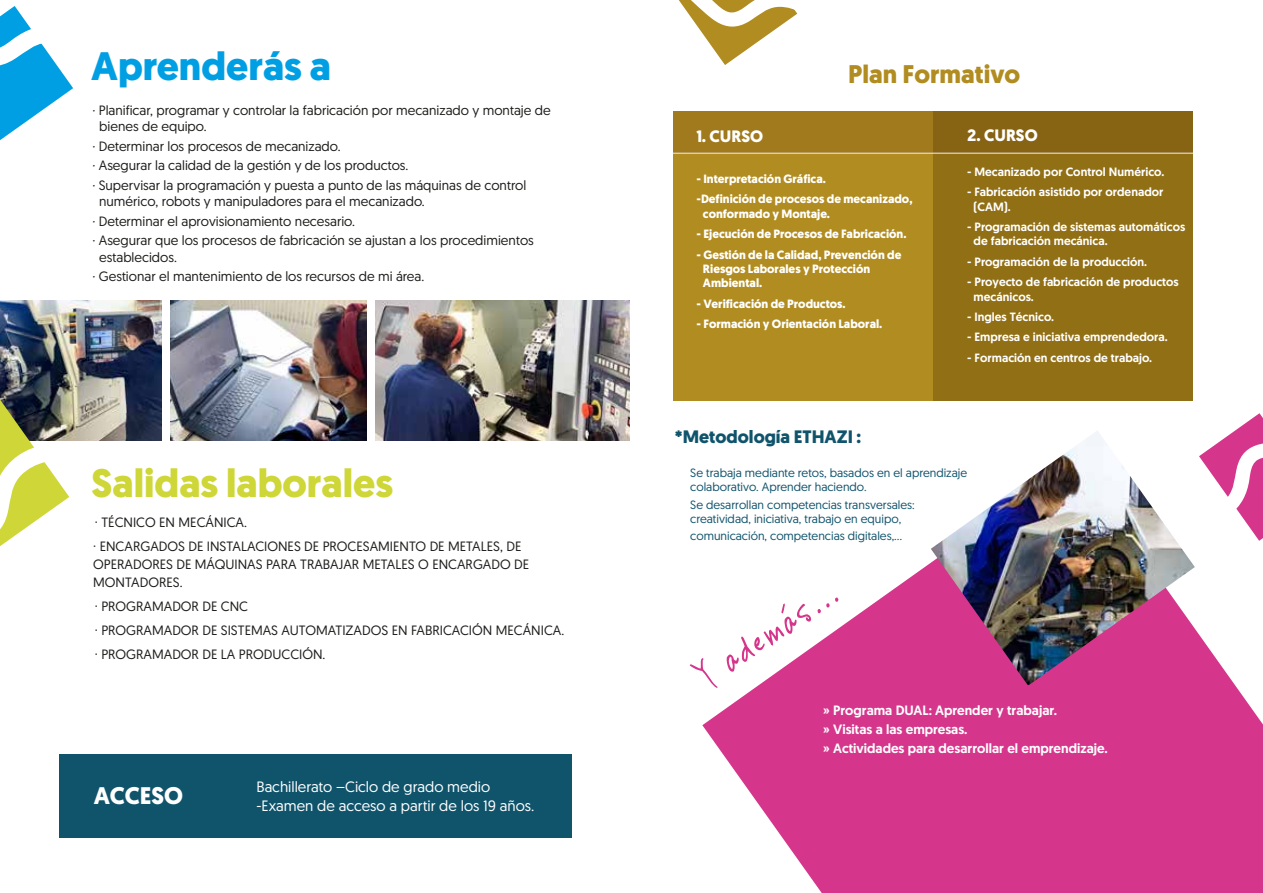
<style>
.page{position:relative;width:1263px;height:893px;background:#fff}
.page>*{position:absolute;margin:0;border:0;box-sizing:border-box;transform-origin:0 0}
.t1{font:42px "Vinc Hand";color:#d5368b}
.t2{font:700 39.75px "Geomanist";color:#ced737}
.t3{font:700 39.75px "Geomanist";color:#009fe3}
.t4{font:700 25.5px "Geomanist";color:#b18c21}
.t5{font:700 24px "Geomanist";color:#fff}
.t6{font:700 18px "Geomanist";color:#10546c}
.t7{font:700 16.5px "Geomanist";color:#fff}
.t8{font:15px/19.5px "Geomanist";color:#fff}
.t9{font:13.5px/19.5px "Geomanist";color:#1d1d1b}
.t10{font:500 13.5px/19.2px "Geomanist";color:#fff}
.t11{font:500 12px/14.4px "Geomanist";color:#fff}
.t12{font:700 12px/14.4px "Geomanist";color:#fff}
.t13{font:12px/14.4px "Geomanist";color:#10546c}
</style>
<div class="page">
<svg style="left:702px;top:562px;width:561px;height:331px;fill:#d5368b"></svg>
<div style="left:673px;top:111px;width:260px;height:290px;background:#b18c21"></div>
<div style="left:933px;top:111px;width:260px;height:290px;background:#916f15"></div>
<svg style="left:0;top:6px;width:73px;height:134px"></svg>
<svg style="left:679px;top:0;width:119px;height:65px"></svg>
<svg style="left:1199px;top:413px;width:64px;height:128px"></svg>
<hr style="left:666px;top:153px;width:529px;height:1px;background:#fff">
<div style="left:673px;top:111px;width:519px;height:42px;background:linear-gradient(to right,#a6801f,#815d12)"></div>
<div style="left:60px;top:755px;width:512px;height:83px;background:#10546c"></div>
<img style="left:0;top:301px;width:161px;height:139px">
<img style="left:171px;top:301px;width:196px;height:139px">
<img style="left:376px;top:301px;width:253px;height:140px">
<img style="left:931px;top:431px;width:264px;height:254px">
<svg style="left:0;top:391px;width:69px;height:155px"></svg>
<h2 class="t3" style="left:91px;top:40px;width:241px">Aprenderás a</h2>
<p class="t9" style="left:99px;top:101px;width:453px;line-height:16.5px;text-indent:-7px">· Planificar, programar y controlar la fabricación por mecanizado y montaje de bienes de equipo.</p>
<p class="t9" style="left:92px;top:136px;width:435px">· Determinar los procesos de mecanizado.<br>· Asegurar la calidad de la gestión y de los productos.<br>· Supervisar la programación y puesta a punto de las máquinas de control</p>
<p class="t9" style="left:92px;top:191px;width:443px;text-indent:7px">numérico, robots y manipuladores para el mecanizado.<br>· Determinar el aprovisionamiento necesario.<br>· Asegurar que los procesos de fabricación se ajustan a los procedimientos</p>
<p class="t9" style="left:92px;top:247px;width:333px;text-indent:7px">establecidos.<br>· Gestionar el mantenimiento de los recursos de mi área.</p>
<h2 class="t2" style="left:92px;top:457px;width:303px">Salidas laborales</h2>
<p class="t9" style="left:93px;top:510px;width:430px;line-height:24px">· TÉCNICO EN MECÁNICA.<br>· ENCARGADOS DE INSTALACIONES DE PROCESAMIENTO DE METALES, DE</p>
<p class="t9" style="left:93px;top:555px;width:437px;line-height:18px">OPERADORES DE MÁQUINAS PARA TRABAJAR METALES O ENCARGADO DE<br>MONTADORES.</p>
<p class="t9" style="left:95px;top:594px;width:471px;line-height:24px">· PROGRAMADOR DE CNC<br>· PROGRAMADOR DE SISTEMAS AUTOMATIZADOS EN FABRICACIÓN MECÁNICA. · PROGRAMADOR DE LA PRODUCCIÓN.</p>
<h3 class="t5" style="left:94px;top:780px;width:91px">ACCESO</h3>
<p class="t8" style="left:256px;top:776px;width:279px">Bachillerato –Ciclo de grado medio -Examen de acceso a partir de los 19 años.</p>
<h3 class="t4" style="left:848px;top:57px;width:173px">Plan Formativo</h3>
<p class="t7" style="left:696px;top:125px;width:68px">1. CURSO</p>
<p class="t12" style="left:696px;top:169px;width:218px;line-height:20.4px">- Interpretación Gráfica.<br>-Definición de procesos de mecanizado,</p>
<p class="t12" style="left:703px;top:206px;width:129px">conformado y Montaje.</p>
<p class="t12" style="left:696px;top:227px;width:212px">- Ejecución de Procesos de Fabricación.</p>
<p class="t12" style="left:703px;top:247px;width:200px;text-indent:-7px">- Gestión de la Calidad, Prevención de<br>Riesgos Laborales y Protección<br>Ambiental.</p>
<p class="t12" style="left:696px;top:296px;width:151px">- Verificación de Productos.</p>
<p class="t12" style="left:696px;top:317px;width:188px">- Formación y Orientación Laboral.</p>
<h3 class="t6" style="left:675px;top:425px;width:188px">*Metodología ETHAZI :</h3>
<p class="t7" style="left:967px;top:124px;width:72px">2. CURSO</p>
<p class="t11" style="left:967px;top:164px;width:199px">- Mecanizado por Control Numérico.</p>
<p class="t11" style="left:974px;top:185px;width:191px;text-indent:-7px">- Fabricación asistido por ordenador (CAM).</p>
<p class="t11" style="left:974px;top:219px;width:213px;text-indent:-7px">- Programación de sistemas automáticos de fabricación mecánica.</p>
<p class="t11" style="left:967px;top:254px;width:182px">- Programación de la producción.</p>
<p class="t11" style="left:974px;top:275px;width:207px;text-indent:-7px">- Proyecto de fabricación de productos mecánicos.</p>
<p class="t11" style="left:967px;top:309px;width:89px">- Ingles Técnico.</p>
<p class="t11" style="left:967px;top:330px;width:202px">- Empresa e iniciativa emprendedora.</p>
<p class="t11" style="left:967px;top:350px;width:187px">- Formación en centros de trabajo.</p>
<p class="t13" style="left:690px;top:465px;width:279px">Se trabaja mediante retos, basados en el aprendizaje colaborativo. Aprender haciendo.</p>
<p class="t13" style="left:690px;top:497px;width:226px">Se desarrollan competencias transversales: creatividad, iniciativa, trabajo en equipo,</p>
<p class="t13" style="left:690px;top:529px;width:214px">comunicación, competencias digitales,…</p>
<h1 class="t1" style="left:682px;top:655px;width:165px;rotate:-33deg">Y además...</h1>
<p class="t10" style="left:823px;top:700px;width:286px">» Programa DUAL: Aprender y trabajar.<br>» Visitas a las empresas.<br>» Actividades para desarrollar el emprendizaje.</p>
</div>
